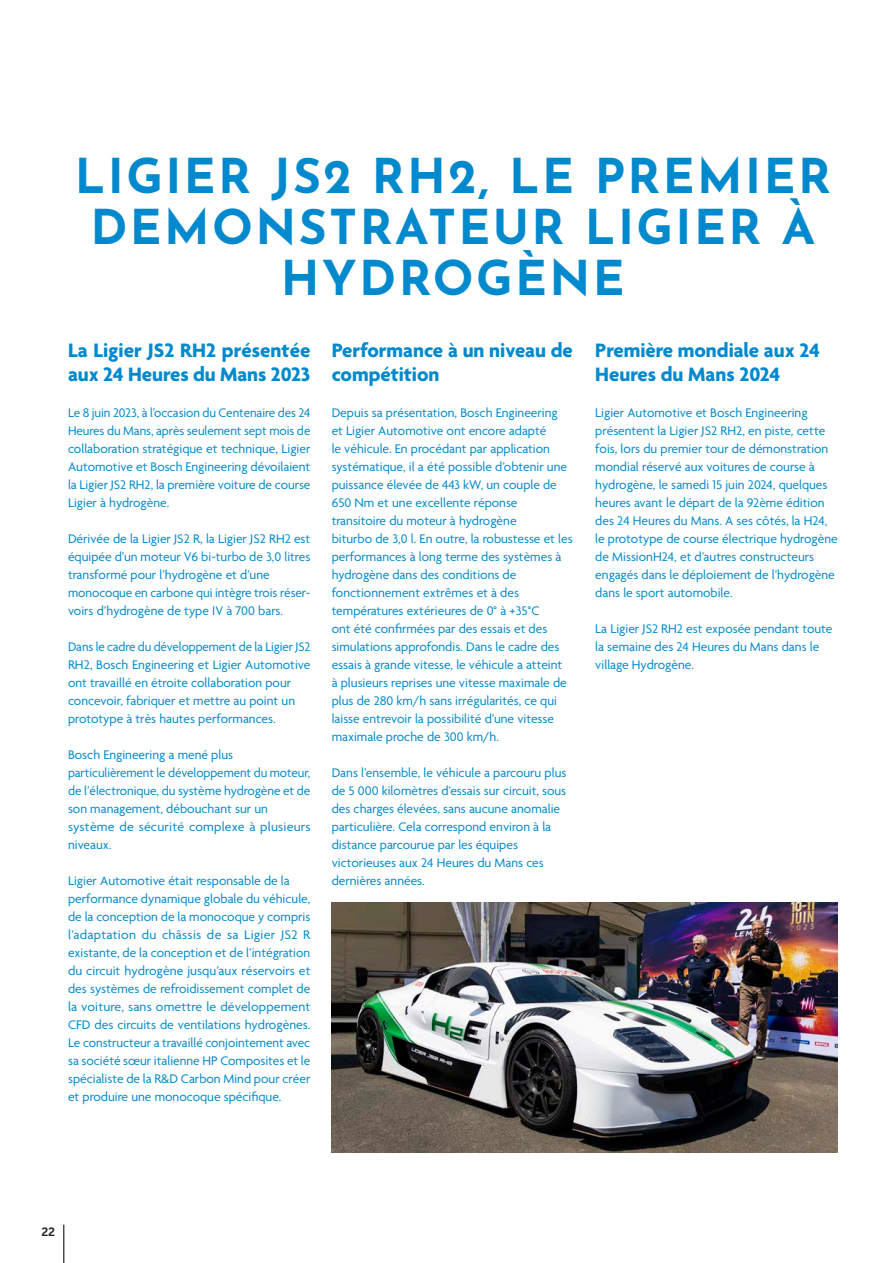
<style>
.page{position:relative;width:893px;height:1263px;background:#fff}
.page>*{position:absolute;margin:0;border:0;box-sizing:border-box;transform-origin:0 0}
.Title_75pt_Grey__Centered{font:700 48px/51px "Josefin Sans";letter-spacing:.05em;color:#0089cd;text-align:center}
.Text_12pt_Black__Align_to_Left{font:700 21px/24px "Agenda";color:#0089cd}
.Text_12pt_Black__Align_to_Left-2{font:13.5px/18px "Agenda";color:#0089cd}
.t1{font:12px "Museo Sans 700";color:#231f20}
</style>
<div class="page">
<hr style="left:63px;top:1225px;width:1px;height:38px;background:#231f20">
<img style="left:332px;top:903px;width:506px;height:249px">
<p class="Title_75pt_Grey__Centered" style="left:75px;top:144px;width:758px">LIGIER JS2 RH2, LE PREMIER<br>DEMONSTRATEUR LIGIER À<br>HYDROGÈNE</p>
<p class="Text_12pt_Black__Align_to_Left" style="left:68px;top:340px;width:244px">La Ligier JS2 RH2 présentée aux 24 Heures du Mans 2023</p>
<p class="Text_12pt_Black__Align_to_Left-2" style="left:68px;top:405px;width:244px;text-align:justify">Le 8 juin 2023, à l’occasion du Centenaire des 24<br>Heures du Mans, après seulement sept mois de collaboration stratégique et technique, Ligier Automotive et Bosch Engineering dévoilaient la Ligier JS2 RH2, la première voiture de course Ligier à hydrogène.</p>
<p class="Text_12pt_Black__Align_to_Left-2" style="left:68px;top:531px;width:244px;text-align:justify">Dérivée de la Ligier JS2 R, la Ligier JS2 RH2 est équipée d’un moteur V6 bi-turbo de 3,0 litres transformé pour l’hydrogène et d’une</p>
<p class="Text_12pt_Black__Align_to_Left-2" style="left:68px;top:585px;width:244px">monocoque en carbone qui intègre trois réser&shy;voirs d’hydrogène de type IV à 700 bars.</p>
<p class="Text_12pt_Black__Align_to_Left-2" style="left:68px;top:639px;width:244px;text-align:justify">Dans le cadre du développement de la Ligier JS2<br>RH2, Bosch Engineering et Ligier Automotive ont travaillé en étroite collaboration pour</p>
<p class="Text_12pt_Black__Align_to_Left-2" style="left:68px;top:693px;width:229px">concevoir, fabriquer et mettre au point un</p>
<p class="Text_12pt_Black__Align_to_Left-2" style="left:68px;top:711px;width:209px">prototype à très hautes performances.</p>
<p class="Text_12pt_Black__Align_to_Left-2" style="left:68px;top:747px;width:167px">Bosch Engineering a mené plus</p>
<p class="Text_12pt_Black__Align_to_Left-2" style="left:68px;top:765px;width:244px;text-align:justify">particulièrement le développement du moteur, de l’électronique, du système hydrogène et de son management, débouchant sur un</p>
<p class="Text_12pt_Black__Align_to_Left-2" style="left:68px;top:819px;width:244px">système de sécurité complexe à plusieurs niveaux.</p>
<p class="Text_12pt_Black__Align_to_Left-2" style="left:68px;top:873px;width:223px">Ligier Automotive était responsable de la</p>
<p class="Text_12pt_Black__Align_to_Left-2" style="left:68px;top:891px;width:244px">performance dynamique globale du véhicule, de la conception de la monocoque y compris</p>
<p class="Text_12pt_Black__Align_to_Left-2" style="left:68px;top:927px;width:244px;text-align:justify">l’adaptation du châssis de sa Ligier JS2 R existante, de la conception et de l’intégration du circuit hydrogène jusqu’aux réservoirs et des systèmes de refroidissement complet de la voiture, sans omettre le développement CFD des circuits de ventilations hydrogènes.<br>Le constructeur a travaillé conjointement avec sa société sœur italienne HP Composites et le spécialiste de la R&amp;D Carbon Mind pour créer et produire une monocoque spécifique.</p>
<p class="Text_12pt_Black__Align_to_Left" style="left:332px;top:340px;width:243px">Performance à un niveau de compétition</p>
<p class="Text_12pt_Black__Align_to_Left-2" style="left:332px;top:405px;width:237px">Depuis sa présentation, Bosch Engineering et Ligier Automotive ont encore adapté<br>le véhicule. En procédant par application systématique, il a été possible d’obtenir une puissance élevée de 443 kW, un couple de 650 Nm et une excellente réponse</p>
<p class="Text_12pt_Black__Align_to_Left-2" style="left:332px;top:513px;width:186px">transitoire du moteur à hydrogène</p>
<p class="Text_12pt_Black__Align_to_Left-2" style="left:332px;top:531px;width:242px">biturbo de 3,0 l. En outre, la robustesse et les performances à long terme des systèmes à hydrogène dans des conditions de</p>
<p class="Text_12pt_Black__Align_to_Left-2" style="left:332px;top:585px;width:189px">fonctionnement extrêmes et à des</p>
<p class="Text_12pt_Black__Align_to_Left-2" style="left:332px;top:603px;width:237px">températures extérieures de 0° à +35°C<br>ont été confirmées par des essais et des simulations approfondis. Dans le cadre des essais à grande vitesse, le véhicule a atteint à plusieurs reprises une vitesse maximale de plus de 280 km/h sans irrégularités, ce qui laisse entrevoir la possibilité d’une vitesse maximale proche de 300 km/h.</p>
<p class="Text_12pt_Black__Align_to_Left-2" style="left:332px;top:765px;width:236px">Dans l’ensemble, le véhicule a parcouru plus de 5 000 kilomètres d’essais sur circuit, sous des charges élevées, sans aucune anomalie particulière. Cela correspond environ à la</p>
<p class="Text_12pt_Black__Align_to_Left-2" style="left:332px;top:837px;width:188px">distance parcourue par les équipes</p>
<p class="Text_12pt_Black__Align_to_Left-2" style="left:332px;top:855px;width:214px">victorieuses aux 24 Heures du Mans ces dernières années.</p>
<p class="Text_12pt_Black__Align_to_Left" style="left:595px;top:340px;width:226px">Première mondiale aux 24<br>Heures du Mans 2024</p>
<p class="Text_12pt_Black__Align_to_Left-2" style="left:595px;top:405px;width:244px">Ligier Automotive et Bosch Engineering présentent la Ligier JS2 RH2, en piste, cette fois, lors du premier tour de démonstration mondial réservé aux voitures de course à hydrogène, le samedi 15 juin 2024, quelques heures avant le départ de la 92ème édition des 24 Heures du Mans. A ses côtés, la H24, le prototype de course électrique hydrogène de MissionH24, et d’autres constructeurs engagés dans le déploiement de l’hydrogène dans le sport automobile.</p>
<p class="Text_12pt_Black__Align_to_Left-2" style="left:595px;top:621px;width:239px">La Ligier JS2 RH2 est exposée pendant toute la semaine des 24 Heures du Mans dans le village Hydrogène.</p>
<p class="t1" style="left:41px;top:1225px;width:15px">22</p>
</div>
